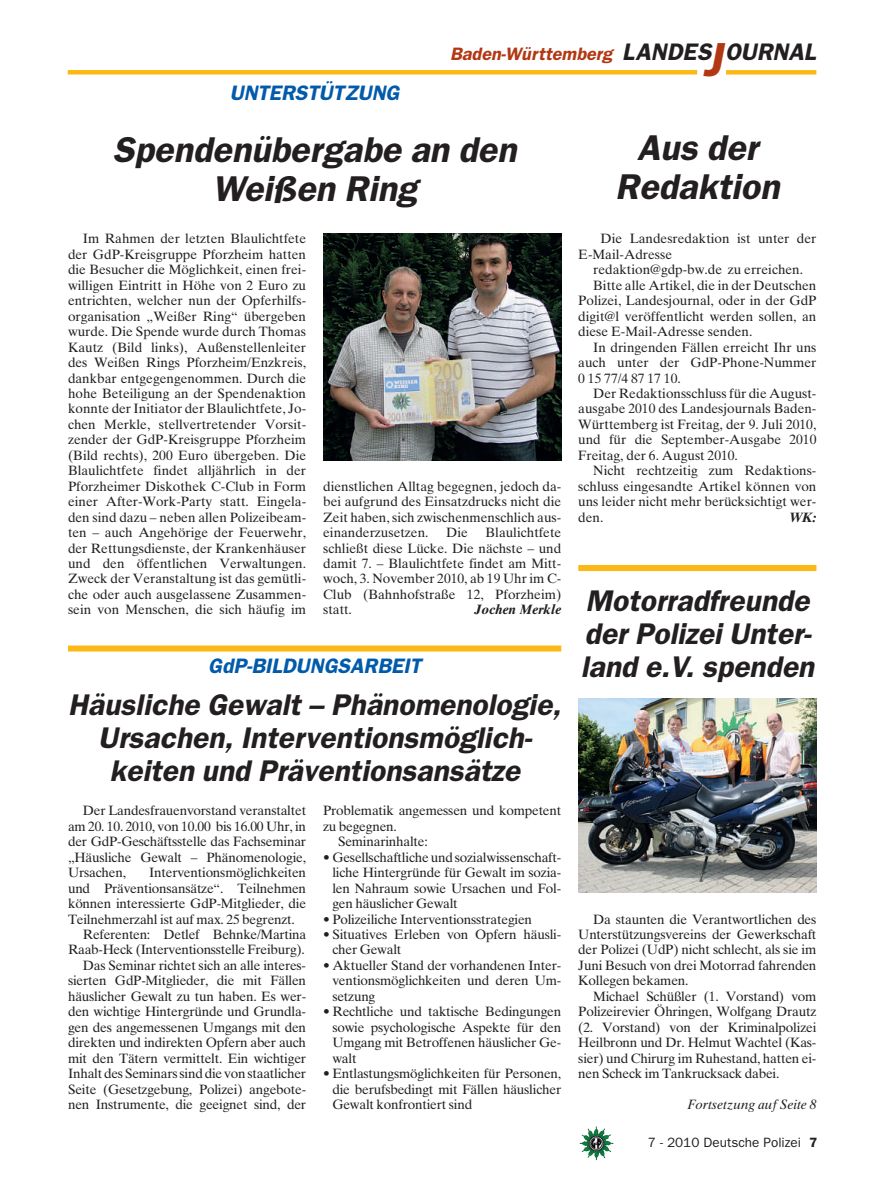
<style>
.page{position:relative;width:893px;height:1191px;background:#fff}
.page>*{position:absolute;margin:0;border:0;box-sizing:border-box;transform-origin:0 0}
.t1{font:36px/39px "Franklin Gothic Demi Oblique OV KEWLFB";color:#231f20;text-align:center}
.t2{font:30px/33px "Franklin Gothic Demi Oblique OV KEWLFB";color:#231f20}
.t3{font:24px "Franklin Gothic Demi Oblique OV KEWLFB";color:#231f20}
.t4{font:21px "Franklin Gothic Demi Oblique OV KEWLFB";color:#015aaa}
.t5{font:18px "Franklin Gothic Demi Oblique OV KEWLFB";color:#b23814}
.t6{font:13.5px/15.5px "Times Ten Roman OV EEWLFB";letter-spacing:-.015em;color:#231f20;text-align:justify}
.t7{font:13.5px "Franklin Gothic Book OV IEWLFB";color:#231f20}
.t8{font:13.5px "Times Ten Italic OV DEWLFB";color:#231f20}
.t9{font:13.5px "Times Ten Bold Italic OV GEWLFB";color:#231f20}
.s1{font-size:48px;color:#b23814}
.s2{font-family:"Franklin Gothic Demi OV HEWLFB"}
</style>
<div class="page">
<img style="left:582px;top:1128px;width:31px;height:32px">
<hr style="left:68px;top:70px;width:629px;height:4px;background:#fcb814">
<div style="left:726px;top:70px;width:90px;height:5px;background:#fcb814"></div>
<img style="left:323px;top:234px;width:238px;height:226px">
<img style="left:578px;top:698px;width:238px;height:194px">
<div style="left:68px;top:645px;width:493px;height:6px;background:#fcb814"></div>
<div style="left:578px;top:565px;width:238px;height:6px;background:#fcb814"></div>
<h3 class="t4" style="left:230px;top:81px;width:171px">UNTERSTÜTZUNG</h3>
<h3 class="t5" style="left:450px;top:44px;width:164px">Baden-Württemberg</h3>
<h3 class="t3" style="left:622px;top:38px;width:195px">LANDES<span class="s1">J</span>OURNAL</h3>
<h1 class="t1" style="left:113px;top:130px;width:405px">Spendenübergabe an den<br>Weißen Ring</h1>
<p class="t6" style="left:68px;top:231px;width:240px;text-indent:15px">Im Rahmen der letzten Blaulichtfete der GdP-Kreisgruppe Pforzheim hatten die Besucher die Möglichkeit, einen frei&shy;willigen Eintritt in Höhe von 2 Euro zu entrichten, welcher nun der Opferhilfs&shy;organisation „Weißer Ring“ übergeben wurde. Die Spende wurde durch Thomas Kautz (Bild links), Außenstellenleiter des Weißen Rings Pforzheim/Enzkreis, dankbar entgegengenommen. Durch die hohe Beteiligung an der Spendenaktion konnte der Initiator der Blaulichtfete, Jo&shy;chen Merkle, stellvertretender Vorsit&shy;zender der GdP-Kreisgruppe Pforzheim (Bild rechts), 200 Euro übergeben. Die Blaulichtfete findet alljährlich in der Pforzheimer Diskothek C-Club in Form einer After-Work-Party statt. Eingela&shy;den sind dazu – neben allen Polizeibeam&shy;ten – auch Angehörige der Feuerwehr, der Rettungsdienste, der Krankenhäuser und den öffentlichen Verwaltungen.<br>Zweck der Veranstaltung ist das gemütli&shy;che oder auch ausgelassene Zusammen&shy;sein von Menschen, die sich häufig im</p>
<p class="t6" style="left:323px;top:478px;width:240px">dienstlichen Alltag begegnen, jedoch da&shy;bei aufgrund des Einsatzdrucks nicht die Zeit haben, sich zwischenmenschlich aus&shy;einanderzusetzen.</p>
<p class="t6" style="left:323px;top:525px;width:240px;text-indent:162px">Blaulichtfete schließt diese Lücke. Die nächste – und damit 7. – Blaulichtfete findet am Mitt&shy;woch, 3. November 2010, ab 19 Uhr im C-Club (Bahnhofstraße 12, Pforzheim) statt.</p>
<p class="t6" style="left:446px;top:525px;width:23px">Die</p>
<p class="t9" style="left:475px;top:602px;width:88px">Jochen Merkle</p>
<h3 class="t4" style="left:208px;top:653px;width:214px">GdP-BILDUNGSARBEIT</h3>
<h2 class="t2" style="left:68px;top:688px;width:495px;text-align:center">Häusliche Gewalt – Phänomenologie,<br>Ursachen, Interventionsmöglich&shy;keiten und Präventionsansätze</h2>
<p class="t6" style="left:68px;top:803px;width:240px;text-indent:15px">Der Landesfrauenvorstand veranstaltet am 20. 10. 2010, von 10.00 bis 16.00 Uhr, in der GdP-Geschäftsstelle das Fachseminar „Häusliche Gewalt – Phänomenologie, Ursachen,</p>
<p class="t6" style="left:323px;top:803px;width:240px">Problematik angemessen und kompetent</p>
<p class="t6" style="left:323px;top:818px;width:75px">zu begegnen.</p>
<p class="t6" style="left:338px;top:834px;width:91px">Seminarinhalte:</p>
<p class="t6" style="left:332px;top:849px;width:230px;text-indent:-9px">• Gesellschaftliche und sozialwissenschaft&shy;liche Hintergründe für Gewalt im sozia&shy;len Nahraum sowie Ursachen und Fol&shy;gen häuslicher Gewalt</p>
<p class="t6" style="left:323px;top:911px;width:210px">• Polizeiliche Interventionsstrategien</p>
<p class="t6" style="left:332px;top:926px;width:230px;text-indent:-9px">• Situatives Erleben von Opfern häusli&shy;cher Gewalt</p>
<p class="t6" style="left:332px;top:957px;width:230px;text-indent:-9px">• Aktueller Stand der vorhandenen Inter&shy;ventionsmöglichkeiten und deren Um&shy;setzung</p>
<p class="t6" style="left:332px;top:1003px;width:230px;text-indent:-9px">• Rechtliche und taktische Bedingungen sowie psychologische Aspekte für den Umgang mit Betroffenen häuslicher Ge&shy;walt</p>
<p class="t6" style="left:332px;top:1065px;width:230px;text-indent:-9px">• Entlastungsmöglichkeiten für Personen, die berufsbedingt mit Fällen häuslicher Gewalt konfrontiert sind</p>
<p class="t6" style="left:149px;top:864px;width:158px">Interventionsmöglichkeiten</p>
<p class="t6" style="left:68px;top:880px;width:240px">und Präventionsansätze“. Teilnehmen</p>
<p class="t6" style="left:68px;top:895px;width:240px">können interessierte GdP-Mitglieder, die</p>
<p class="t6" style="left:68px;top:911px;width:228px">Teilnehmerzahl ist auf max. 25 begrenzt.</p>
<p class="t6" style="left:83px;top:926px;width:225px">Referenten: Detlef Behnke/Martina</p>
<p class="t6" style="left:68px;top:942px;width:238px">Raab-Heck (Interventionsstelle Freiburg).</p>
<p class="t6" style="left:83px;top:957px;width:225px">Das Seminar richtet sich an alle interes-</p>
<p class="t6" style="left:68px;top:973px;width:240px">sierten GdP-Mitglieder, die mit Fällen</p>
<p class="t6" style="left:68px;top:988px;width:240px">häuslicher Gewalt zu tun haben. Es wer-</p>
<p class="t6" style="left:68px;top:1003px;width:240px">den wichtige Hintergründe und Grundla-</p>
<p class="t6" style="left:68px;top:1019px;width:240px">gen des angemessenen Umgangs mit den</p>
<p class="t6" style="left:68px;top:1034px;width:240px">direkten und indirekten Opfern aber auch</p>
<p class="t6" style="left:68px;top:1050px;width:240px">mit den Tätern vermittelt. Ein wichtiger</p>
<p class="t6" style="left:68px;top:1065px;width:240px">InhaltdesSeminarssinddie vonstaatlicher</p>
<p class="t6" style="left:68px;top:1081px;width:240px">Seite (Gesetzgebung, Polizei) angebote-</p>
<p class="t6" style="left:68px;top:1096px;width:240px">nen Instrumente, die geeignet sind, der</p>
<h1 class="t1" style="left:615px;top:128px;width:166px">Aus der<br>Redaktion</h1>
<p class="t6" style="left:578px;top:231px;width:240px;text-indent:22px">Die Landesredaktion ist unter der<br>E-Mail-Adresse</p>
<p class="t6" style="left:593px;top:262px;width:211px">redaktion@gdp-bw.de zu erreichen.</p>
<p class="t6" style="left:593px;top:277px;width:225px">Bitte alle Artikel, die in der Deutschen</p>
<p class="t6" style="left:578px;top:293px;width:240px">Polizei, Landesjournal, oder in der GdP</p>
<p class="t6" style="left:578px;top:308px;width:240px">digit@l veröffentlicht werden sollen, an</p>
<p class="t6" style="left:578px;top:324px;width:176px">diese E-Mail-Adresse senden.</p>
<p class="t6" style="left:593px;top:339px;width:225px">In dringenden Fällen erreicht Ihr uns</p>
<p class="t6" style="left:578px;top:355px;width:240px">auch unter der GdP-Phone-Nummer</p>
<p class="t6" style="left:578px;top:370px;width:104px">0 15 77/4 87 17 10.</p>
<p class="t6" style="left:593px;top:385px;width:225px">Der Redaktionsschluss für die August-</p>
<p class="t6" style="left:578px;top:401px;width:240px">ausgabe 2010 des Landesjournals Baden-</p>
<p class="t6" style="left:578px;top:416px;width:240px">Württemberg ist Freitag, der 9. Juli 2010,</p>
<p class="t6" style="left:578px;top:432px;width:240px">und für die September-Ausgabe 2010</p>
<p class="t6" style="left:578px;top:447px;width:161px">Freitag, der 6. August 2010.</p>
<p class="t6" style="left:593px;top:463px;width:225px">Nicht rechtzeitig zum Redaktions-</p>
<p class="t6" style="left:578px;top:478px;width:240px">schluss eingesandte Artikel können von</p>
<p class="t6" style="left:578px;top:494px;width:240px">uns leider nicht mehr berücksichtigt wer-</p>
<p class="t6" style="left:578px;top:509px;width:27px">den.</p>
<p class="t9" style="left:789px;top:509px;width:28px">WK:</p>
<h2 class="t2" style="left:581px;top:584px;width:235px">Motorradfreunde der Polizei Unter&shy;land e.V. spenden</h2>
<p class="t6" style="left:578px;top:911px;width:240px;text-indent:15px">Da staunten die Verantwortlichen des Unterstützungsvereins der Gewerkschaft der Polizei (UdP) nicht schlecht, als sie im Juni Besuch von drei Motorrad fahrenden Kollegen bekamen.</p>
<p class="t6" style="left:578px;top:988px;width:240px;text-indent:15px">Michael Schüßler (1. Vorstand) vom Polizeirevier Öhringen, Wolfgang Drautz (2. Vorstand) von der Kriminalpolizei Heilbronn und Dr. Helmut Wachtel (Kas&shy;sier) und Chirurg im Ruhestand, hatten ei&shy;nen Scheck im Tankrucksack dabei.</p>
<p class="t8" style="left:687px;top:1096px;width:131px">Fortsetzung auf Seite 8</p>
<p class="t7" style="left:648px;top:1134px;width:171px">7 - 2010 Deutsche Polizei <span class="s2">7</span></p>
</div>
